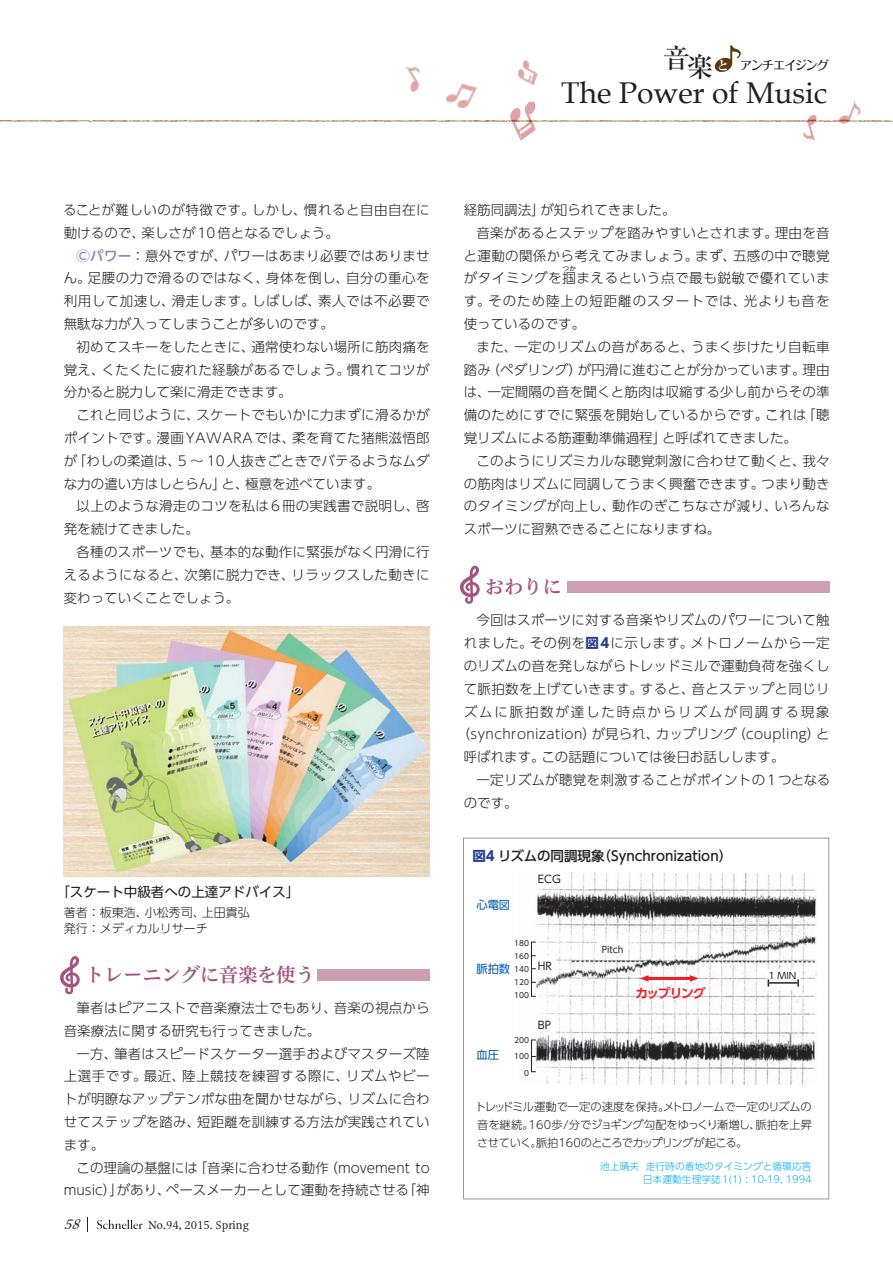
<style>
.page{position:relative;width:893px;height:1263px;background:#fff}
.page>*{position:absolute;margin:0;border:0;box-sizing:border-box;transform-origin:0 0}
.t1{font:30px "Book Antiqua";color:#231f20}
.t2{font:19.5px "Hiragino UD Serif Std W6 90 pv RKSJ H";letter-spacing:-.02em;color:#a4557f}
.t3{font:13.5px/22.8px "UD Shin Go Pro Light 90 pv RKSJ H";letter-spacing:.015em;color:#231f20;text-align:justify}
.t4{font:13.5px "UD Shin Go Pro Light 90 pv RKSJ H";letter-spacing:.035em;color:#231f20}
.t5{font:13.5px/22.8px "UD Shin Go Pro Light 90 pv RKSJ H";letter-spacing:.04em;color:#231f20}
.t6{font:13.5px/22.8px "UD Shin Go Pro Light 90 pv RKSJ H";letter-spacing:.07em;color:#231f20}
.t7{font:13.5px "UD Shin Go Pro Medium 90 pv RKSJ H";color:#231f20}
.t8{font:13.5px "UD Shin Go Pro Light 90 pv RKSJ H";letter-spacing:.045em;color:#231f20}
.t9{font:13.5px "UD Shin Go Pro Light 90 pv RKSJ H";letter-spacing:.135em;color:#231f20}
.t10{font:13.5px "UD Shin Go Pro Regular 90 pv RKSJ H";color:#231f20}
.t11{font:12.75px "UD Shin Go Pro De Bold 90 pv RKSJ H";letter-spacing:-.11em;color:#ed1c24}
.t12{font:italic 12.75px "Hiragino UD Serif Std W4 90 pv RKSJ H";color:#231f20}
.t13{font:12.45px "Folk Pro Medium 90 pv RKSJ H";letter-spacing:-.11em;color:#231f20}
.t14{font:12px/16.5px "UD Shin Go Pro Light 90 pv RKSJ H";color:#231f20}
.t15{font:11.25px/18px "UD Shin Go Pro Light 90 pv RKSJ H";letter-spacing:-.03em;color:#231f20;text-align:justify}
.t16{font:11.25px "UD Shin Go Pro Regular 90 pv RKSJ H";color:#005aaa}
.t17{font:10.5px "Hiragino UD Serif Std W4 90 pv RKSJ H";color:#231f20}
.t18{font:10.5px "UD Shin Go Pro Regular 90 pv RKSJ H";color:#231f20}
.t19{font:9.75px/13.5px "UD Shin Go Pro Light 90 pv RKSJ H";color:#00aeef;text-align:right}
.t20{font:9px "UD Shin Go Pro Regular 90 pv RKSJ H";color:#231f20}
.t21{font:7.5px/13.2px "UD Shin Go Pro Regular 90 pv RKSJ H";color:#231f20;text-align:justify}
.t22{font:6.75px "UD Shin Go Pro Light 90 pv RKSJ H";color:#231f20}
.s1{font-family:"Ryumin Pro Medium 90 pv RKSJ H";font-size:27px}
.s2{font-family:"Ryumin Pro Ex Bold 90 pv RKSJ H";color:#fff}
.s3{font-family:"UD Shin Go Pro Medium 90 pv RKSJ H";color:#937cb9}
.s4{font-family:"UD Shin Go Pro Bold 90 pv RKSJ H";color:#283b8d}
.s5{font-family:"UD Shin Go Pro Bold 90 pv RKSJ H";color:#25408e}
</style>
<div class="page">
<svg style="left:0;top:45px;width:892px;height:79px"></svg>
<svg style="left:97px;top:1220px;width:46px;height:9px"></svg>
<svg style="left:87px;top:1218px;width:1px;height:14px"></svg>
<img style="left:64px;top:626px;width:365px;height:250px">
<div style="left:317px;top:969px;width:112px;height:11px;background:#ca9fb3"></div>
<svg style="left:60px;top:956px;width:20px;height:38px"></svg>
<div style="left:567px;top:582px;width:262px;height:11px;background:#ca9fb3"></div>
<svg style="left:460px;top:566px;width:19px;height:38px"></svg>
<svg style="left:463px;top:838px;width:366px;height:361px"></svg>
<img style="left:520px;top:124px;width:12px;height:16px">
<img style="left:510px;top:108px;width:10px;height:31px">
<img style="left:803px;top:117px;width:13px;height:24px">
<p class="t13" style="left:663px;top:60px;width:167px"><span class="s1">音楽</span><span class="s2">と</span> アンチエイジング</p>
<h1 class="t1" style="left:561px;top:76px;width:268px">The Power of Music</h1>
<p class="t5" style="left:63px;top:200px;width:368px">ることが難しいのが特徴です。しかし、慣れると自由自在に動けるので、楽しさが10倍となるでしょう。</p>
<p class="t3" style="left:64px;top:246px;width:367px;text-indent:13px"><span class="s3">Ⓒパワー</span>：意外ですが、パワーはあまり必要ではありません。足腰の力で滑るのではなく、身体を倒し、自分の重心を利用して加速し、滑走します。しばしば、素人では不必要で無駄な力が入ってしまうことが多いのです。</p>
<p class="t3" style="left:64px;top:337px;width:367px;text-indent:13px">初めてスキーをしたときに、通常使わない場所に筋肉痛を覚え、くたくたに疲れた経験があるでしょう。慣れてコツが分かると脱力して楽に滑走できます。</p>
<p class="t3" style="left:64px;top:406px;width:367px;text-indent:13px">これと同じように、スケートでもいかに力まずに滑るかがポイントです。漫画YAWARAでは、柔を育てた猪熊滋悟郎が「わしの柔道は、5 ～ 10人抜きごときでバテるようなムダな力の遣い方はしとらん」と、極意を述べています。</p>
<p class="t3" style="left:64px;top:497px;width:367px;text-indent:13px">以上のような滑走のコツを私は6冊の実践書で説明し、啓発を続けてきました。</p>
<p class="t3" style="left:64px;top:542px;width:367px;text-indent:13px">各種のスポーツでも、基本的な動作に緊張がなく円滑に行えるようになると、次第に脱力でき、リラックスした動きに変わっていくことでしょう。</p>
<p class="t10" style="left:57px;top:887px;width:244px">「スケート中級者への上達アドバイス」</p>
<p class="t14" style="left:64px;top:906px;width:188px">著者：板東浩、小松秀司、上田貴弘発行：メディカルリサーチ</p>
<h2 class="t2" style="left:85px;top:967px;width:231px">トレーニングに音楽を使う</h2>
<p class="t3" style="left:64px;top:998px;width:367px;text-indent:13px">筆者はピアニストで音楽療法士でもあり、音楽の視点から音楽療法に関する研究も行ってきました。</p>
<p class="t3" style="left:64px;top:1044px;width:367px;text-indent:13px">一方、筆者はスピードスケーター選手およびマスターズ陸上選手です。最近、陸上競技を練習する際に、リズムやビートが明瞭なアップテンポな曲を聞かせながら、リズムに合わせてステップを踏み、短距離を訓練する方法が実践されています。</p>
<p class="t3" style="left:64px;top:1158px;width:367px;text-align:right">この理論の基盤には「音楽に合わせる動作（movement to music）」があり、ペースメーカーとして運動を持続させる「神</p>
<p class="t12" style="left:63px;top:1219px;width:22px">58</p>
<p class="t17" style="left:148px;top:1221px;width:102px">No.94, 2015. Spring</p>
<p class="t3" style="left:463px;top:200px;width:213px">経筋同調法」が知られてきました。</p>
<p class="t3" style="left:476px;top:223px;width:354px">音楽があるとステップを踏みやすいとされます。理由を音</p>
<p class="t3" style="left:463px;top:246px;width:367px">と運動の関係から考えてみましょう。まず、五感の中で聴覚</p>
<p class="t8" style="left:463px;top:273px;width:367px">がタイミングを掴まえるという点で最も鋭敏で優れていま</p>
<p class="t22" style="left:562px;top:266px;width:15px">つか</p>
<p class="t6" style="left:463px;top:292px;width:367px">す。そのため陸上の短距離のスタートでは、光よりも音を使っているのです。</p>
<p class="t3" style="left:463px;top:337px;width:367px;text-indent:13px">また、一定のリズムの音があると、うまく歩けたり自転車踏み（ペダリング）が円滑に進むことが分かっています。理由は、一定間隔の音を聞くと筋肉は収縮する少し前からその準備のためにすでに緊張を開始しているからです。これは「聴覚リズムによる筋運動準備過程」と呼ばれてきました。</p>
<p class="t3" style="left:463px;top:451px;width:367px;text-indent:13px">このようにリズミカルな聴覚刺激に合わせて動くと、我々の筋肉はリズムに同調してうまく興奮できます。つまり動きのタイミングが向上し、動作のぎこちなさが減り、いろんなスポーツに習熟できることになりますね。</p>
<h2 class="t2" style="left:485px;top:579px;width:78px">おわりに</h2>
<p class="t3" style="left:476px;top:611px;width:354px">今回はスポーツに対する音楽やリズムのパワーについて触</p>
<p class="t4" style="left:463px;top:638px;width:367px">れました。その例を<span class="s4">図4</span>に示します。メトロノームから一定</p>
<p class="t3" style="left:463px;top:656px;width:367px">のリズムの音を発しながらトレッドミルで運動負荷を強くし</p>
<p class="t3" style="left:463px;top:679px;width:367px">て脈拍数を上げていきます。すると、音とステップと同じリ</p>
<p class="t9" style="left:463px;top:707px;width:367px">ズムに脈拍数が達した時点からリズムが同調する現象</p>
<p class="t4" style="left:457px;top:729px;width:374px">（synchronization）が見られ、カップリング（coupling）と</p>
<p class="t3" style="left:463px;top:748px;width:322px">呼ばれます。この話題については後日お話しします。</p>
<p class="t3" style="left:476px;top:770px;width:355px">一定リズムが聴覚を刺激することがポイントの1つとなる</p>
<p class="t3" style="left:463px;top:793px;width:55px">のです。</p>
<p class="t7" style="left:472px;top:850px;width:261px"><span class="s5">図4</span> リズムの同調現象（Synchronization）</p>
<p class="t16" style="left:476px;top:901px;width:35px">心電図</p>
<p class="t18" style="left:538px;top:875px;width:25px">ECG</p>
<p class="t21" style="left:514px;top:937px;width:16px">180<br>160<br>140<br>120<br>100</p>
<p class="t21" style="left:514px;top:1034px;width:16px">200</p>
<p class="t21" style="left:514px;top:1049px;width:16px;line-height:16.5px;text-align:right">100<br>0</p>
<p class="t16" style="left:476px;top:965px;width:35px">脈拍数</p>
<p class="t16" style="left:476px;top:1051px;width:24px">血圧</p>
<p class="t18" style="left:538px;top:962px;width:16px">HR</p>
<p class="t18" style="left:538px;top:1021px;width:15px">BP</p>
<p class="t20" style="left:601px;top:946px;width:23px">Pitch</p>
<p class="t11" style="left:635px;top:988px;width:72px">カップリング</p>
<p class="t20" style="left:768px;top:972px;width:29px">1 MIN</p>
<p class="t15" style="left:475px;top:1099px;width:338px">トレッドミル運動で一定の速度を保持。メトロノームで一定のリズムの音を継続。160歩/分でジョギング勾配をゆっくり漸増し、脈拍を上昇させていく。脈拍160のところでカップリングが起こる。</p>
<p class="t19" style="left:600px;top:1161px;width:213px">池上晴夫 走行時の着地のタイミングと循環応答日本運動生理学誌1(1) : 10-19, 1994</p>
</div>
